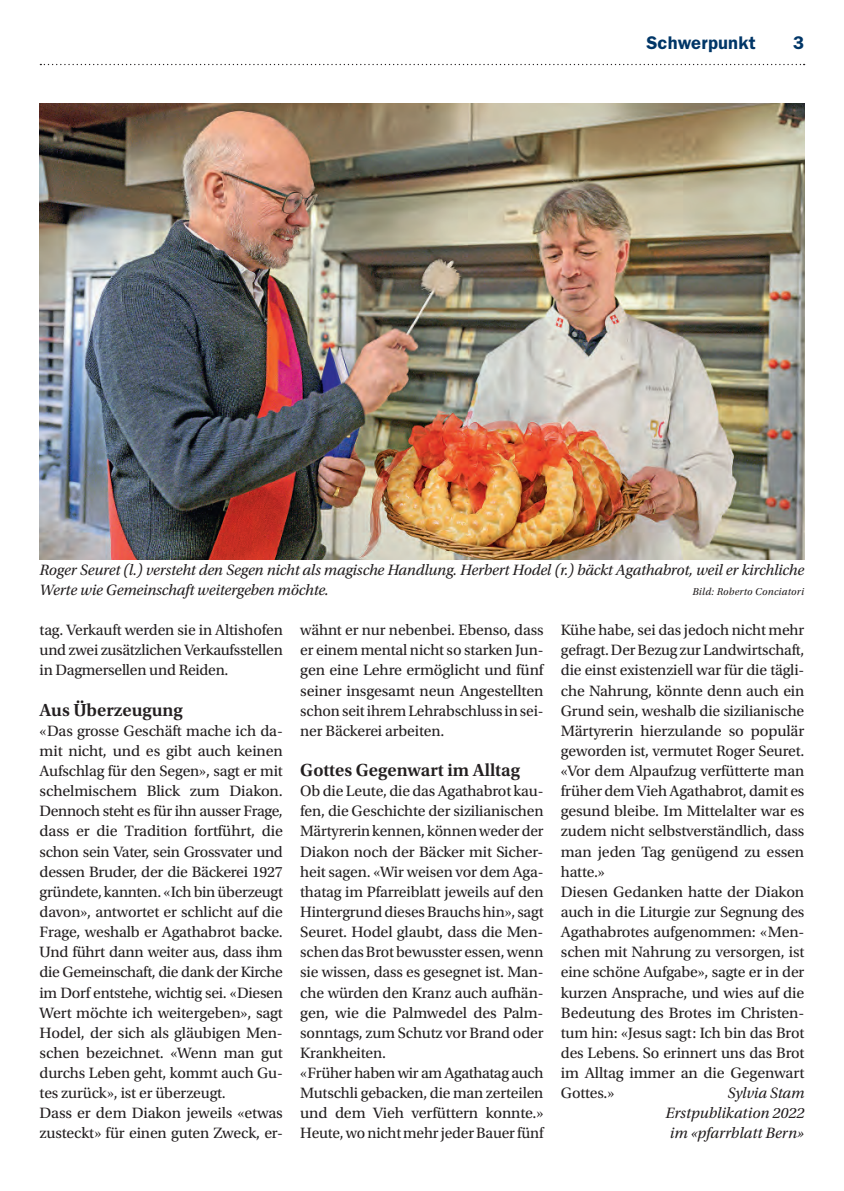
<style>
.page{position:relative;width:844px;height:1191px;background:#fff}
.page>*{position:absolute;margin:0;border:0;box-sizing:border-box;transform-origin:0 0}
.t1{font:600 18.38px "Utopia Std";color:#231f20}
.t2{font:600 18.38px "ITC Franklin Gothic Std";letter-spacing:.01em;color:#003667}
.t3{font:15.75px/20.1px "Utopia Std";letter-spacing:-.01em;color:#231f20}
.t4{font:italic 15.75px/20.1px "Utopia Std";letter-spacing:-.01em;color:#231f20}
.t5{font:italic 10.5px "Utopia Std";letter-spacing:.02em;color:#231f20}
</style>
<div class="page">
<svg style="left:40px;top:64px;width:764px;height:1px"></svg>
<img style="left:40px;top:104px;width:764px;height:455px">
<p class="t2" style="left:646px;top:32px;width:111px">Schwerpunkt</p>
<p class="t2" style="left:793px;top:32px;width:13px">3</p>
<p class="t4" style="left:40px;top:560px;width:765px">Roger Seuret (l.) versteht den Segen nicht als magische Handlung. Herbert Hodel (r.) bäckt Agathabrot, weil er kirchliche<br>Werte wie Gemeinschaft weitergeben möchte.</p>
<p class="t5" style="left:692px;top:585px;width:113px">Bild: Roberto Conciatori</p>
<p class="t3" style="left:40px;top:620px;width:245px;text-align:justify">tag. Verkauft werden sie in Altishofen und zwei zusätzlichen Verkaufsstellen in Dagmersellen und Reiden.</p>
<p class="t1" style="left:40px;top:699px;width:144px">Aus Überzeugung</p>
<p class="t3" style="left:40px;top:721px;width:245px">«Das grosse Geschäft mache ich da&shy;mit nicht, und es gibt auch keinen Aufschlag für den Segen», sagt er mit schelmischem Blick zum Diakon.<br>Dennoch steht es für ihn ausser Frage, dass er die Tradition fortführt, die schon sein Vater, sein Grossvater und dessen Bruder, der die Bäckerei 1927 gründete, kannten. «Ich bin überzeugt davon», antwortet er schlicht auf die Frage, weshalb er Agathabrot backe.<br>Und führt dann weiter aus, dass ihm die Gemeinschaft, die dank der Kirche im Dorf entstehe, wichtig sei. «Diesen Wert möchte ich weitergeben», sagt Hodel, der sich als gläubigen Men&shy;schen bezeichnet. «Wenn man gut durchs Leben geht, kommt auch Gu&shy;tes zurück», ist er überzeugt.<br>Dass er dem Diakon jeweils «etwas zusteckt» für einen guten Zweck, er-</p>
<p class="t3" style="left:300px;top:620px;width:245px;text-align:justify">wähnt er nur nebenbei. Ebenso, dass er einem mental nicht so starken Jun&shy;gen eine Lehre ermöglicht und fünf seiner insgesamt neun Angestellten schon seit ihrem Lehrabschluss in sei&shy;ner Bäckerei arbeiten.</p>
<p class="t1" style="left:300px;top:759px;width:221px">Gottes Gegenwart im Alltag</p>
<p class="t3" style="left:300px;top:781px;width:245px">Ob die Leute, die das Agathabrot kau&shy;fen, die Geschichte der sizilianischen Märtyrerin kennen, können weder der Diakon noch der Bäcker mit Sicher&shy;heit sagen. «Wir weisen vor dem Aga&shy;thatag im Pfarreiblatt jeweils auf den Hintergrund dieses Brauchs hin», sagt Seuret. Hodel glaubt, dass die Men&shy;schen das Brot bewusster essen, wenn sie wissen, dass es gesegnet ist. Man&shy;che würden den Kranz auch aufhän&shy;gen, wie die Palmwedel des Palm&shy;sonntags, zum Schutz vor Brand oder Krankheiten.<br>«Früher haben wir am Agathatag auch Mutschli gebacken, die man zerteilen und dem Vieh verfüttern konnte.» Heute, wo nicht mehr jeder Bauer fünf</p>
<p class="t3" style="left:560px;top:620px;width:245px">Kühe habe, sei das jedoch nicht mehr gefragt. Der Bezug zur Landwirtschaft, die einst existenziell war für die tägli&shy;che Nahrung, könnte denn auch ein Grund sein, weshalb die sizilianische Märtyrerin hierzulande so populär geworden ist, vermutet Roger Seuret. «Vor dem Alpaufzug verfütterte man früher dem Vieh Agathabrot, damit es gesund bleibe. Im Mittelalter war es zudem nicht selbstverständlich, dass man jeden Tag genügend zu essen hatte.»<br>Diesen Gedanken hatte der Diakon auch in die Liturgie zur Segnung des Agathabrotes aufgenommen: «Men&shy;schen mit Nahrung zu versorgen, ist eine schöne Aufgabe», sagte er in der kurzen Ansprache, und wies auf die Bedeutung des Brotes im Christen&shy;tum hin: «Jesus sagt: Ich bin das Brot des Lebens. So erinnert uns das Brot im Alltag immer an die Gegenwart Gottes.»</p>
<p class="t4" style="left:665px;top:1083px;width:140px;text-align:justify;text-indent:62px">Sylvia Stam Erstpublikation 2022 im «pfarrblatt Bern»</p>
</div>
